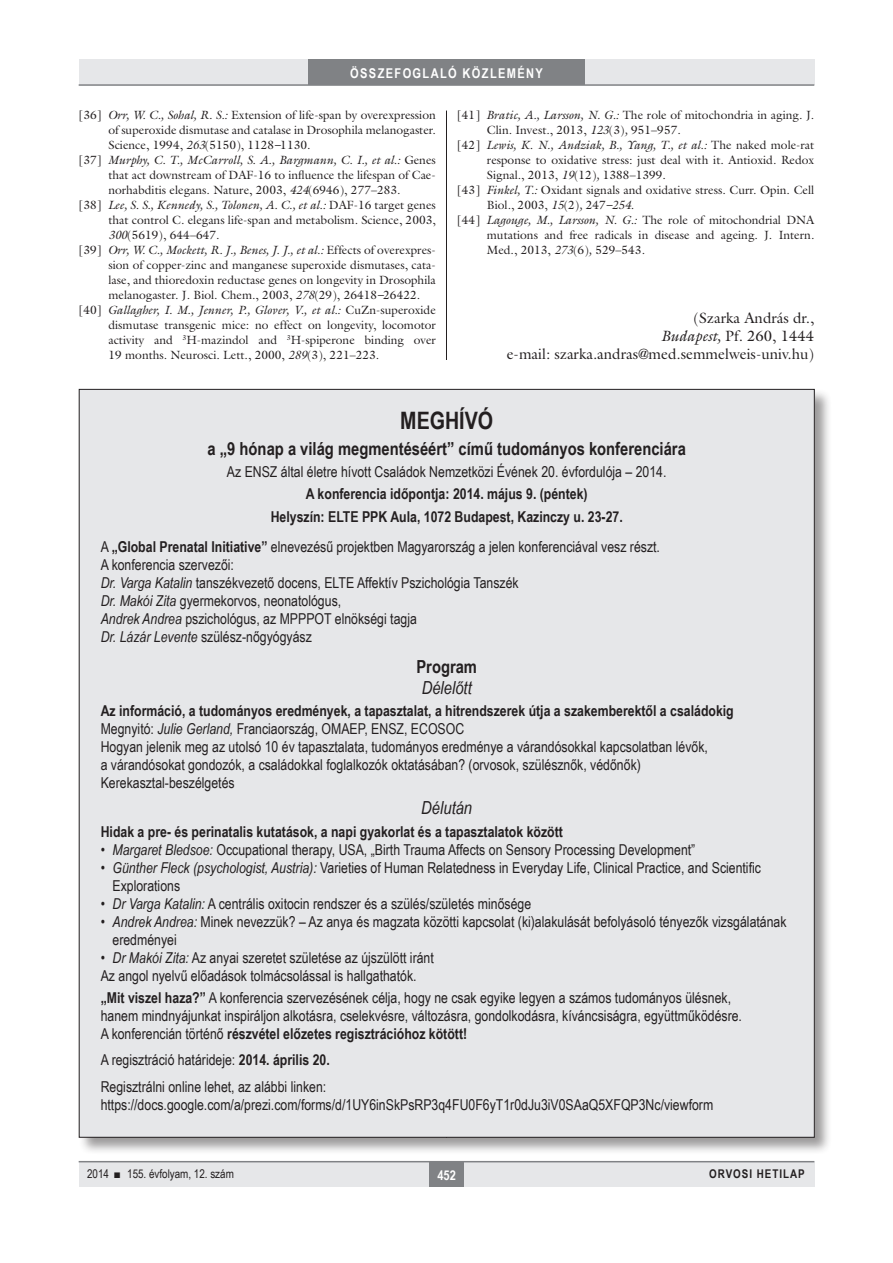
<style>
.page{position:relative;width:893px;height:1263px;background:#fff}
.page>*{position:absolute;margin:0;border:0;box-sizing:border-box;transform-origin:0 0}
.Normál{font:700 24px "Arial Narrow";color:#231f20}
.Normál-2{font:700 18px "Arial Narrow";color:#231f20}
.Normál-3{font:italic 18px "Arial Narrow";color:#231f20}
.Normál-4{font:15px/18px "Arial Narrow";color:#231f20}
.Normál-5{font:700 15px "Arial Narrow";color:#231f20}
.irodalom_szerzo{font:15px "Galliard Reg";color:#231f20}
.t1{font:700 13.5px "Arial Narrow";letter-spacing:.1em;color:#fff}
.t2{font:12px/15px "Galliard Reg";color:#231f20;text-align:justify}
.t3{font:12px "Arial Narrow";color:#231f20}
.t4{font:700 12px "Arial Narrow";letter-spacing:.08em;color:#231f20}
.s1{font-style:italic}
.s2{font-weight:700}
.s3{font-weight:400}
</style>
<div class="page">
<div style="left:79px;top:1161px;width:735px;height:25px;background:#e6e7e9"></div>
<hr style="left:79px;top:1161px;width:735px;height:1px;background:#808285">
<div style="left:430px;top:1161px;width:34px;height:25px;background:#808285"></div>
<div style="left:79px;top:60px;width:735px;height:25px;background:#e6e7e9"></div>
<div style="left:308px;top:60px;width:277px;height:25px;background:#808285"></div>
<hr style="left:79px;top:84px;width:735px;height:2px;background:#808285">
<hr style="left:446px;top:111px;width:1px;height:1026px;background:#231f20">
<div style="left:432px;top:360px;width:40px;height:36px;background:#fff"></div>
<div style="left:78px;top:389px;width:754px;height:766px;background:#231f20;opacity:.45"></div>
<div style="left:79px;top:389px;width:735px;height:748px;background:#e6e7e9"></div>
<p class="t1" style="left:350px;top:63px;width:194px">ÖSSZEFOGLALÓ KÖZLEMÉNY</p>
<p class="t2" style="left:108px;top:107px;width:329px;text-indent:-30px">[36] <span class="s1">Orr, W. C., Sohal, R. S.:</span> Extension of life-span by overexpression of superoxide dismutase and catalase in Drosophila melanogaster.<br>Science, 1994, <span class="s1">263</span>(5150), 1128<span class="s1">–</span>1130.</p>
<p class="t2" style="left:108px;top:152px;width:329px;text-indent:-30px">[37] <span class="s1">Murphy, C. T., McCarroll, S. A., Bargmann, C. I., et al.:</span> Genes that act downstream of DAF-16 to influence the lifespan of Cae&shy;norhabditis elegans. Nature, 2003, <span class="s1">424</span>(6946), 277–283.</p>
<p class="t2" style="left:108px;top:197px;width:329px;text-indent:-30px">[38] <span class="s1">Lee, S. S., Kennedy, S., Tolonen, A. C., et al.:</span> DAF-16 target genes that control C. elegans life-span and metabolism. Science, 2003, <span class="s1">300</span>(5619), 644–647.</p>
<p class="t2" style="left:108px;top:242px;width:329px;text-indent:-30px">[39] <span class="s1">Orr, W. C., Mockett, R. J., Benes, J. J., et al.:</span> Effects of overexpres&shy;sion of copper-zinc and manganese superoxide dismutases, cata&shy;lase, and thioredoxin reductase genes on longevity in Drosophila melanogaster. J. Biol. Chem., 2003, <span class="s1">278</span>(29), 26418<span class="s1">–</span>26422.</p>
<p class="t2" style="left:108px;top:302px;width:329px;text-indent:-30px">[40] <span class="s1">Gallagher, I. M., Jenner, P., Glover, V., et al.:</span> CuZn-superoxide dismutase transgenic mice: no effect on longevity, locomotor activity and <sup>3</sup>H-mazindol and <sup>3</sup>H-spiperone binding over 19 months. Neurosci. Lett., 2000, <span class="s1">289</span>(3), 221–223.</p>
<p class="t2" style="left:487px;top:107px;width:329px;text-indent:-30px">[41] <span class="s1">Bratic, A., Larsson, N. G.:</span> The role of mitochondria in aging. J.<br>Clin. Invest., 2013, <span class="s1">123</span>(3)<span class="s1">,</span> 951–957.</p>
<p class="t2" style="left:487px;top:137px;width:329px;text-indent:-30px">[42] <span class="s1">Lewis, K. N., Andziak, B., Yang, T., et al.:</span> The naked mole-rat response to oxidative stress: just deal with it. Antioxid. Redox Signal., 2013, <span class="s1">19</span>(12)<span class="s1">,</span> 1388–1399.</p>
<p class="t2" style="left:487px;top:182px;width:329px;text-indent:-30px">[43] <span class="s1">Finkel, T.:</span> Oxidant signals and oxidative stress. Curr. Opin. Cell<br>Biol., 2003, <span class="s1">15</span>(2)<span class="s1">,</span> 247<span class="s1">–254.</span></p>
<p class="t2" style="left:487px;top:212px;width:329px;text-indent:-30px">[44] <span class="s1">Lagouge, M., Larsson, N. G.:</span> The role of mitochondrial DNA mutations and free radicals in disease and ageing. J. Intern.<br>Med., 2013, <span class="s1">273</span>(6)<span class="s1">,</span> 529–543.</p>
<p class="irodalom_szerzo" style="left:693px;top:309px;width:122px">(Szarka András dr.,</p>
<p class="irodalom_szerzo" style="left:661px;top:327px;width:155px"><span class="s1">Budapest,</span> Pf. 260, 1444</p>
<p class="irodalom_szerzo" style="left:507px;top:345px;width:309px">e-mail: szarka.andras@med.semmelweis-univ.hu)</p>
<p class="Normál" style="left:400px;top:402px;width:94px">MEGHÍVÓ</p>
<p class="Normál-2" style="left:208px;top:435px;width:480px">a „9 hónap a világ megmentéséért” című tudományos konferenciára</p>
<p class="Normál-4" style="left:227px;top:462px;width:441px">Az ENSZ által életre hívott Családok Nemzetközi Évének 20. évfordulója – 2014.</p>
<p class="Normál-5" style="left:306px;top:483px;width:283px">A konferencia időpontja: 2014. május 9. (péntek)</p>
<p class="Normál-5" style="left:271px;top:505px;width:354px">Helyszín: ELTE PPK Aula, 1072 Budapest, Kazinczy u. 23-27.</p>
<p class="Normál-4" style="left:101px;top:538px;width:561px">A <span class="s2">„Global Prenatal Initiative”</span> elnevezésű projektben Magyarország a jelen konferenciával vesz részt.</p>
<p class="Normál-4" style="left:101px;top:556px;width:135px">A konferencia szervezői:</p>
<p class="Normál-4" style="left:101px;top:574px;width:419px"><span class="s1">Dr. Varga Katalin</span> tanszékvezető docens, ELTE Affektív Pszichológia Tanszék</p>
<p class="Normál-4" style="left:101px;top:592px;width:242px"><span class="s1">Dr. Makói Zita</span> gyermekorvos, neonatológus,</p>
<p class="Normál-4" style="left:101px;top:610px;width:318px"><span class="s1">Andrek Andrea</span> pszichológus, az MPPPOT elnökségi tagja</p>
<p class="Normál-4" style="left:101px;top:628px;width:213px"><span class="s1">Dr. Lázár Levente</span> szülész-nőgyógyász</p>
<p class="Normál-2" style="left:416px;top:653px;width:62px">Program</p>
<p class="Normál-3" style="left:422px;top:675px;width:52px">Délelőtt</p>
<p class="Normál-5" style="left:101px;top:700px;width:635px">Az információ, a tudományos eredmények, a tapasztalat, a hitrendszerek útja a szakemberektől a családokig</p>
<p class="Normál-4" style="left:101px;top:720px;width:365px">Megnyitó: <span class="s1">Julie Gerland,</span> Franciaország, OMAEP, ENSZ, ECOSOC</p>
<p class="Normál-4" style="left:101px;top:738px;width:609px">Hogyan jelenik meg az utolsó 10 év tapasztalata, tudományos eredménye a várandósokkal kapcsolatban lévők, a várandósokat gondozók, a családokkal foglalkozók oktatásában? (orvosok, szülésznők, védőnők)</p>
<p class="Normál-4" style="left:101px;top:774px;width:135px">Kerekasztal-beszélgetés</p>
<p class="Normál-3" style="left:421px;top:795px;width:52px">Délután</p>
<p class="Normál-5" style="left:101px;top:820px;width:464px">Hidak a pre- és perinatalis kutatások, a napi gyakorlat és a tapasztalatok között</p>
<p class="Normál-4" style="left:101px;top:840px;width:596px">• <span class="s1">Margaret Bledsoe:</span> Occupational therapy, USA, „Birth Trauma Affects on Sensory Processing Development”</p>
<p class="Normál-4" style="left:113px;top:858px;width:650px;text-indent:-12px">• <span class="s1">Günther Fleck (psychologist, Austria):</span> Varieties of Human Relatedness in Everyday Life, Clinical Practice, and Scientific<br>Explorations</p>
<p class="Normál-4" style="left:101px;top:894px;width:432px">• <span class="s1">Dr Varga Katalin:</span> A centrális oxitocin rendszer és a szülés/születés minősége</p>
<p class="Normál-4" style="left:113px;top:912px;width:676px;text-indent:-12px">• <span class="s1">Andrek Andrea:</span> Minek nevezzük? – Az anya és magzata közötti kapcsolat (ki)alakulását befolyásoló tényezők vizsgálatának eredményei</p>
<p class="Normál-4" style="left:101px;top:948px;width:335px">• <span class="s1">Dr Makói Zita:</span> Az anyai szeretet születése az újszülött iránt</p>
<p class="Normál-4" style="left:101px;top:966px;width:317px">Az angol nyelvű előadások tolmácsolással is hallgathatók.</p>
<p class="Normál-4" style="left:101px;top:988px;width:643px"><span class="s2">„Mit viszel haza?”</span> A konferencia szervezésének célja, hogy ne csak egyike legyen a számos tudományos ülésnek, hanem mindnyájunkat inspiráljon alkotásra, cselekvésre, változásra, gondolkodásra, kíváncsiságra, együttműködésre.</p>
<p class="Normál-5" style="left:101px;top:1022px;width:368px"><span class="s3">A konferencián történő</span> részvétel előzetes regisztrációhoz kötött!</p>
<p class="Normál-4" style="left:101px;top:1050px;width:231px">A regisztráció határideje: <span class="s2">2014. április 20.</span></p>
<p class="Normál-4" style="left:101px;top:1077px;width:614px">Regisztrálni online lehet, az alábbi linken: https://docs.google.com/a/prezi.com/forms/d/1UY6inSkPsRP3q4FU0F6yT1r0dJu3iV0SAaQ5XFQP3Nc/viewform</p>
<p class="t3" style="left:87px;top:1165px;width:148px">2014 ■ 155. évfolyam, 12. szám</p>
<p class="t1" style="left:437px;top:1165px;width:20px">452</p>
<p class="t4" style="left:709px;top:1165px;width:97px">ORVOSI HETILAP</p>
</div>
